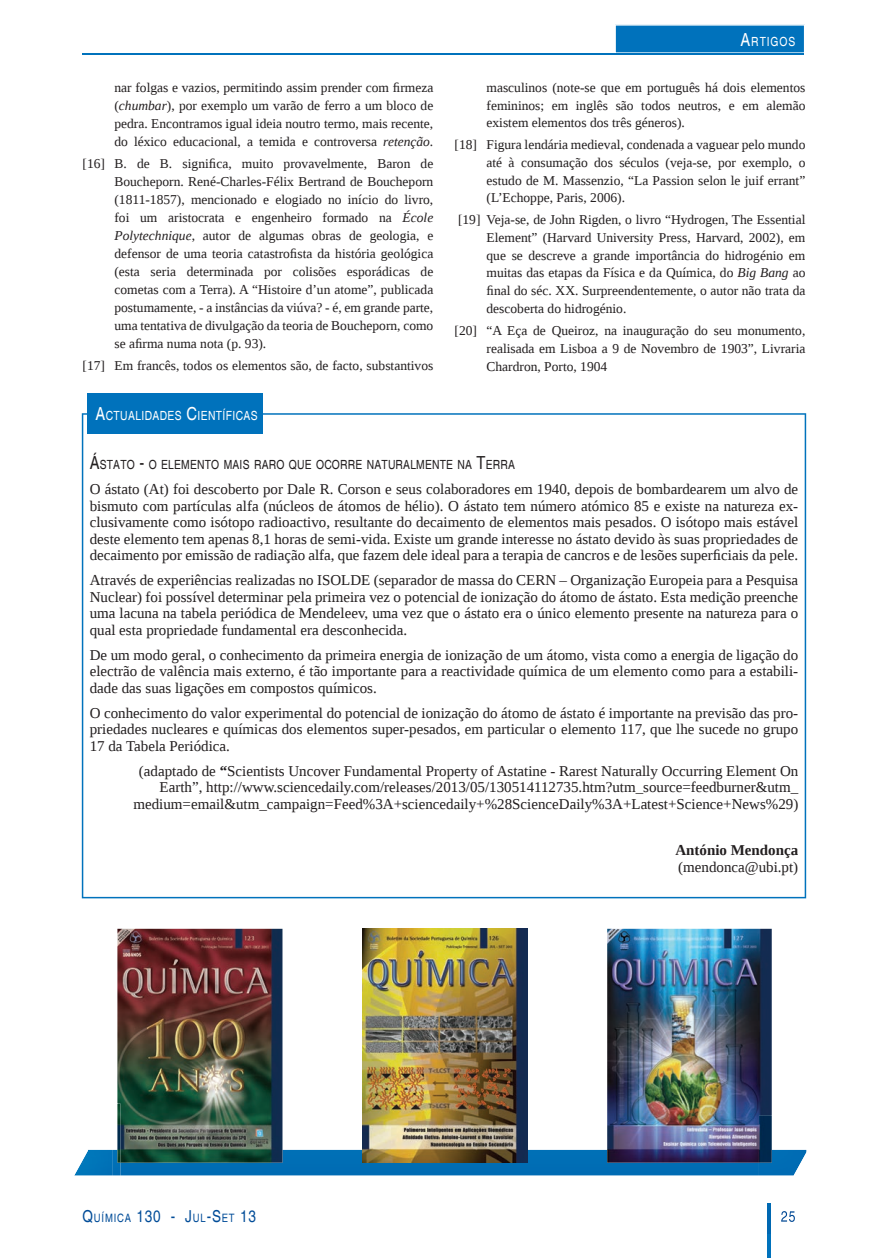
<style>
.page{position:relative;width:888px;height:1258px;background:#fff}
.page>*{position:absolute;margin:0;border:0;box-sizing:border-box;transform-origin:0 0}
.t1{font:condensed 16.5px "Helvetica";color:#014c98}
.t2{font:15px/16.5px "Liberation Serif";color:#231f20;text-align:justify}
.t3{font:700 15px "Liberation Serif";color:#231f20}
.t4{font:13.5px/18px "Liberation Serif";color:#231f20;text-align:justify}
.t5{font:condensed 12.6px "Helvetica";letter-spacing:.015em;color:#231f20}
.t6{font:condensed 12.6px "Helvetica";letter-spacing:.03em;color:#fff}
.s1{font-style:italic}
.s2{font-size:18px}
.s3{font-weight:700}
.s4{font-size:11.55px}
</style>
<div class="page">
<hr style="left:768px;top:1203px;width:3px;height:55px;background:#0072bc">
<svg style="left:615px;top:24px;width:190px;height:29px;background:#157dc1"></svg>
<hr style="left:83px;top:53px;width:721px;height:2px;background:#0072bc">
<svg style="left:82px;top:413px;width:724px;height:485px"></svg>
<div style="left:87px;top:393px;width:176px;height:41px;background:#0072bc"></div>
<img style="left:120px;top:1116px;width:639px;height:60px">
<div style="left:120px;top:1150px;width:639px;height:25px;background:#006cb4"></div>
<img style="left:362px;top:929px;width:165px;height:234px">
<img style="left:607px;top:929px;width:165px;height:234px">
<img style="left:117px;top:929px;width:165px;height:234px">
<img style="left:759px;top:1150px;width:14px;height:83px">
<img style="left:768px;top:1208px;width:3px;height:25px">
<svg style="left:768px;top:1203px;width:3px;height:5px"></svg>
<img style="left:759px;top:1115px;width:13px;height:48px">
<img style="left:781px;top:1211px;width:14px;height:11px">
<img style="left:773px;top:1150px;width:21px;height:25px">
<img style="left:794px;top:1150px;width:13px;height:3px">
<img style="left:794px;top:1152px;width:12px;height:23px">
<img style="left:113px;top:1149px;width:7px;height:27px">
<img style="left:117px;top:1103px;width:3px;height:60px">
<img style="left:88px;top:1149px;width:25px;height:27px">
<img style="left:74px;top:1175px;width:14px;height:1px">
<img style="left:74px;top:1151px;width:14px;height:24px">
<p class="t4" style="left:114px;top:78px;width:320px">nar folgas e vazios, permitindo assim prender com firmeza (<span class="s1">chumbar</span>), por exemplo um varão de ferro a um bloco de pedra. Encontramos igual ideia noutro termo, mais recente, do léxico educacional, a temida e controversa <span class="s1">retenção</span>.</p>
<p class="t4" style="left:114px;top:154px;width:320px;text-indent:-32px">[16] B. de B. significa, muito provavelmente, Baron de Boucheporn. René-Charles-Félix Bertrand de Boucheporn (1811-1857), mencionado e elogiado no início do livro, foi um aristocrata e engenheiro formado na <span class="s1">École Polytechnique</span>, autor de algumas obras de geologia, e defensor de uma teoria catastrofista da história geológica (esta seria determinada por colisões esporádicas de cometas com a Terra). A “Histoire d’un atome”, publicada postumamente, - a instâncias da viúva? - é, em grande parte, uma tentativa de divulgação da teoria de Boucheporn, como se afirma numa nota (p. 93).</p>
<p class="t4" style="left:83px;top:356px;width:352px">[17] Em francês, todos os elementos são, de facto, substantivos</p>
<p class="t6" style="left:96px;top:408px;width:164px"><span class="s2">A</span>CTUALIDADES <span class="s2">C</span>IENTÍFICAS</p>
<p class="t6" style="left:741px;top:34px;width:56px"><span class="s2">A</span>RTIGOS</p>
<p class="t4" style="left:486px;top:78px;width:320px">masculinos (note-se que em português há dois elementos femininos; em inglês são todos neutros, e em alemão existem elementos dos três géneros).</p>
<p class="t4" style="left:486px;top:136px;width:320px;text-indent:-32px">[18] Figura lendária medieval, condenada a vaguear pelo mundo até à consumação dos séculos (veja-se, por exemplo, o estudo de M. Massenzio, “La Passion selon le juif errant” (L’Echoppe, Paris, 2006).</p>
<p class="t4" style="left:486px;top:211px;width:320px;text-indent:-29px">[19] Veja-se, de John Rigden, o livro “Hydrogen, The Essential Element” (Harvard University Press, Harvard, 2002), em que se descreve a grande importância do hidrogénio em muitas das etapas da Física e da Química, do <span class="s1">Big Bang</span> ao final do séc. XX. Surpreendentemente, o autor não trata da descoberta do hidrogénio.</p>
<p class="t4" style="left:486px;top:321px;width:320px;text-indent:-32px">[20] “A Eça de Queiroz, na inauguração do seu monumento, realisada em Lisboa a 9 de Novembro de 1903”, Livraria Chardron, Porto, 1904</p>
<p class="t5" style="left:90px;top:458px;width:427px"><span class="s2">Á</span>STATO <span class="s2">-</span> O ELEMENTO MAIS RARO QUE OCORRE NATURALMENTE NA <span class="s2">T</span>ERRA</p>
<p class="t2" style="left:90px;top:481px;width:710px">O ástato (At) foi descoberto por Dale R. Corson e seus colaboradores em 1940, depois de bombardearem um alvo de bismuto com partículas alfa (núcleos de átomos de hélio). O ástato tem número atómico 85 e existe na natureza ex&shy;clusivamente como isótopo radioactivo, resultante do decaimento de elementos mais pesados. O isótopo mais estável deste elemento tem apenas 8,1 horas de semi-vida. Existe um grande interesse no ástato devido às suas propriedades de decaimento por emissão de radiação alfa, que fazem dele ideal para a terapia de cancros e de lesões superficiais da pele.</p>
<p class="t2" style="left:90px;top:572px;width:710px">Através de experiências realizadas no ISOLDE (separador de massa do CERN – Organização Europeia para a Pesquisa Nuclear) foi possível determinar pela primeira vez o potencial de ionização do átomo de ástato. Esta medição preenche uma lacuna na tabela periódica de Mendeleev, uma vez que o ástato era o único elemento presente na natureza para o qual esta propriedade fundamental era desconhecida.</p>
<p class="t2" style="left:90px;top:646px;width:710px">De um modo geral, o conhecimento da primeira energia de ionização de um átomo, vista como a energia de ligação do electrão de valência mais externo, é tão importante para a reactividade química de um elemento como para a estabili&shy;dade das suas ligações em compostos químicos.</p>
<p class="t2" style="left:90px;top:705px;width:710px">O conhecimento do valor experimental do potencial de ionização do átomo de ástato é importante na previsão das pro&shy;priedades nucleares e químicas dos elementos super-pesados, em particular o elemento 117, que lhe sucede no grupo 17 da Tabela Periódica.</p>
<p class="t2" style="left:133px;top:763px;width:666px;text-align:right">(adaptado de <span class="s3">“</span>Scientists Uncover Fundamental Property of Astatine - Rarest Naturally Occurring Element On<br>Earth”, http://www.sciencedaily.com/releases/2013/05/130514112735.htm?utm_source=feedburner&amp;utm_ medium=email&amp;utm_campaign=Feed%3A+sciencedaily+%28ScienceDaily%3A+Latest+Science+News%29)</p>
<p class="t3" style="left:675px;top:840px;width:124px">António Mendonça</p>
<p class="t2" style="left:678px;top:858px;width:122px">(mendonca@ubi.pt)</p>
<p class="t1" style="left:83px;top:1206px;width:175px">Q<span class="s4">UÍMICA</span> 130 - J<span class="s4">UL</span>-S<span class="s4">ET</span> 13</p>
</div>
